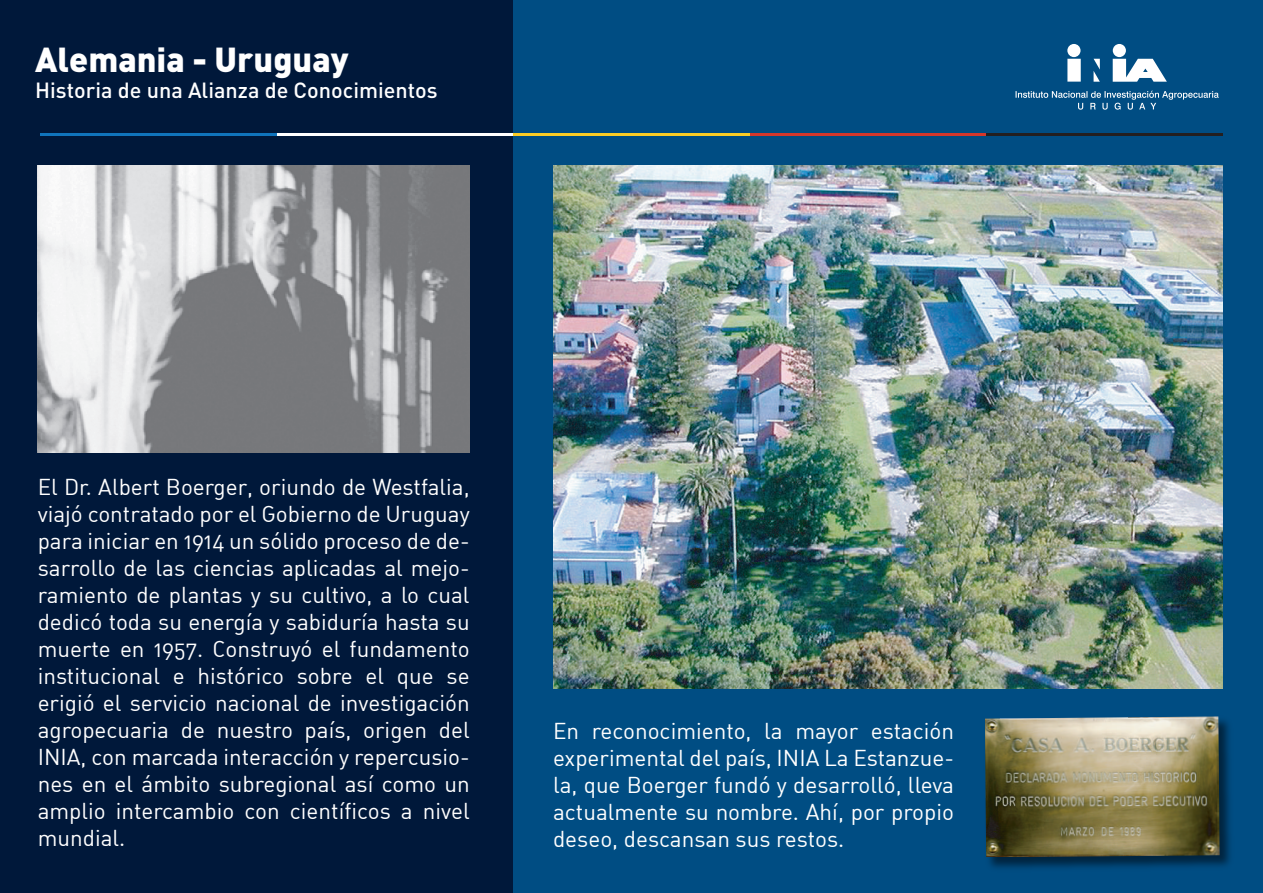
<style>
.page{position:relative;width:1263px;height:893px;background:#004d83}
.page>*{position:absolute;margin:0;border:0;box-sizing:border-box;transform-origin:0 0}
.t1{font:900 34.2px "DIN";color:#fff}
.t2{font:22.5px/27px "DIN Regular Alternate";color:#fff;text-align:justify}
.t3{font:500 21.75px "DIN";color:#fff}
</style>
<div class="page">
<div style="left:0;top:0;width:513px;height:893px;background:#00183a"></div>
<svg style="left:1067px;top:44px;width:100px;height:38px"></svg>
<svg style="left:1015px;top:91px;width:204px;height:19px"></svg>
<hr style="left:986px;top:133px;width:237px;height:2px;background:#231f20">
<hr style="left:750px;top:133px;width:236px;height:2px;background:#d5372b">
<hr style="left:513px;top:133px;width:237px;height:2px;background:#fccc24">
<hr style="left:276px;top:133px;width:237px;height:2px;background:#fff">
<hr style="left:40px;top:133px;width:236px;height:2px;background:#1074bc">
<img style="left:38px;top:165px;width:432px;height:287px">
<img style="left:989px;top:719px;width:241px;height:149px">
<img style="left:985px;top:716px;width:234px;height:141px">
<img style="left:553px;top:165px;width:670px;height:524px">
<h1 class="t1" style="left:35px;top:37px;width:315px">Alemania - Uruguay</h1>
<p class="t3" style="left:35px;top:76px;width:404px">Historia de una Alianza de Conocimientos</p>
<p class="t2" style="left:38px;top:473px;width:433px">El Dr. Albert Boerger, oriundo de Westfalia, viajó contratado por el Gobierno de Uruguay para iniciar en 1914 un sólido proceso de de&shy;sarrollo de las ciencias aplicadas al mejo&shy;ramiento de plantas y su cultivo, a lo cual dedicó toda su energía y sabiduría hasta su muerte en 1957. Construyó el fundamento institucional e histórico sobre el que se erigió el servicio nacional de investigación agropecuaria de nuestro país, origen del INIA, con marcada interacción y repercusio&shy;nes en el ámbito subregional así como un amplio intercambio con científicos a nivel mundial.</p>
<p class="t2" style="left:553px;top:717px;width:403px">En reconocimiento, la mayor estación experimental del país, INIA La Estanzue&shy;la, que Boerger fundó y desarrolló, lleva actualmente su nombre. Ahí, por propio deseo, descansan sus restos.</p>
</div>
